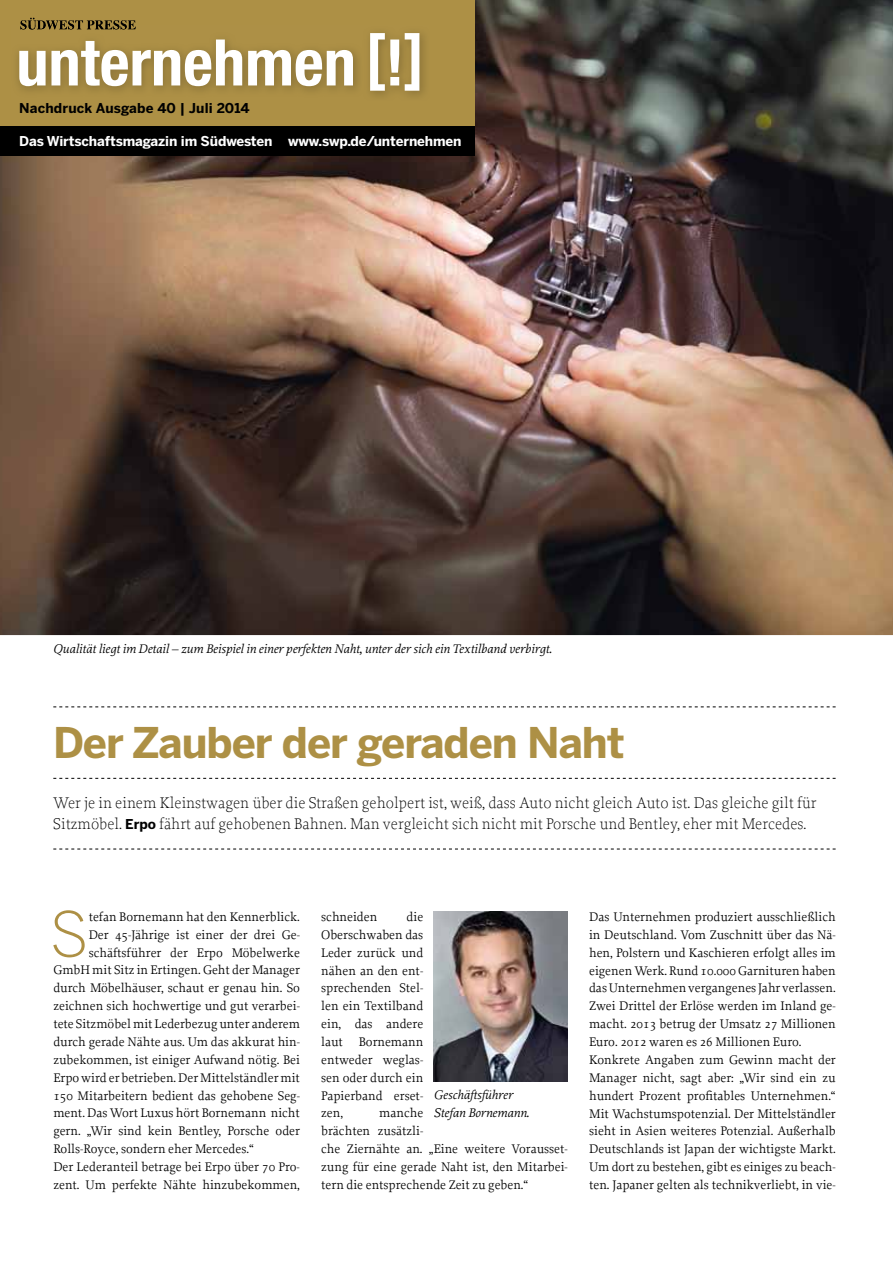
<style>
.page{position:relative;width:893px;height:1263px;background:#fff}
.page>*{position:absolute;margin:0;border:0;box-sizing:border-box;transform-origin:0 0}
.t1{font:300 61.35px "Benton Sans";color:#ad9045}
.t2{font:700 42px "Benton Sans";letter-spacing:-.025em;color:#ad9045}
.t3{font:200 16.2px/21px "Proforma";color:#000}
.t4{font:700 13.5px "Benton Sans";letter-spacing:-.01em;color:#fff}
.t5{font:700 13.5px "Benton Sans";letter-spacing:.01em;color:#000}
.t6{font:13.2px/17.9px "Proforma";color:#000}
.t7{font:italic 13.2px/17.9px "Proforma";color:#000}
.s1{font-family:"Benton Sans";font-weight:700;font-size:13.5px}
</style>
<div class="page">
<img style="left:0;top:0;width:893px;height:635px">
<svg style="left:53px;top:706px;width:783px;height:1px"></svg>
<svg style="left:53px;top:778px;width:783px;height:1px"></svg>
<svg style="left:53px;top:849px;width:783px;height:1px"></svg>
<img style="left:434px;top:912px;width:134px;height:169px">
<div style="left:0;top:0;width:474px;height:126px;background:#ad9045"></div>
<svg style="left:19px;top:18px;width:400px;height:73px"></svg>
<div style="left:0;top:126px;width:474px;height:29px;background:#000"></div>
<p class="t5" style="left:19px;top:100px;width:232px">nachdruck Ausgabe 40 | Juli 2014</p>
<p class="t4" style="left:19px;top:133px;width:444px">Das Wirtschaftsmagazin im südwesten www.swp.de/unternehmen</p>
<p class="t7" style="left:53px;top:639px;width:500px">Qualität liegt im Detail – zum Beispiel in einer perfekten Naht, unter der sich ein Textilband verbirgt.</p>
<h2 class="t2" style="left:53px;top:717px;width:573px">Der Zauber der geraden naht</h2>
<p class="t3" style="left:53px;top:792px;width:765px">Wer je in einem Kleinstwagen über die Straßen geholpert ist, weiß, dass Auto nicht gleich Auto ist. Das gleiche gilt für<br>Sitzmöbel. <span class="s1">erpo</span> fährt auf gehobenen Bahnen. Man vergleicht sich nicht mit Porsche und Bentley, eher mit Mercedes.</p>
<h1 class="t1" style="left:49px;top:898px;width:41px">S</h1>
<p class="t6" style="left:89px;top:907px;width:213px">tefan Bornemann hat den Kennerblick.</p>
<p class="t6" style="left:89px;top:925px;width:213px">Der 45-Jährige ist einer der drei Ge-</p>
<p class="t6" style="left:89px;top:943px;width:213px">schäftsführer der Erpo Möbelwerke</p>
<p class="t6" style="left:53px;top:961px;width:248px">GmbH mit Sitz in Ertingen. Geht der Manager</p>
<p class="t6" style="left:53px;top:979px;width:248px">durch Möbelhäuser, schaut er genau hin. So</p>
<p class="t6" style="left:53px;top:997px;width:248px">zeichnen sich hochwertige und gut verarbei-</p>
<p class="t6" style="left:53px;top:1014px;width:248px">tete Sitzmöbel mit Lederbezug unter anderem</p>
<p class="t6" style="left:53px;top:1032px;width:248px">durch gerade Nähte aus. Um das akkurat hin-</p>
<p class="t6" style="left:53px;top:1050px;width:248px">zubekommen, ist einiger Aufwand nötig. Bei</p>
<p class="t6" style="left:53px;top:1068px;width:248px">Erpo wird er betrieben. Der Mittelständler mit</p>
<p class="t6" style="left:53px;top:1086px;width:248px">150 Mitarbeitern bedient das gehobene Seg-</p>
<p class="t6" style="left:53px;top:1104px;width:248px">ment. Das Wort Luxus hört Bornemann nicht</p>
<p class="t6" style="left:53px;top:1122px;width:248px">gern. „Wir sind kein Bentley, Porsche oder</p>
<p class="t6" style="left:53px;top:1140px;width:202px">Rolls-Royce, sondern eher Mercedes.“</p>
<p class="t6" style="left:53px;top:1157px;width:248px">Der Lederanteil betrage bei Erpo über 70 Pro-</p>
<p class="t6" style="left:53px;top:1175px;width:248px">zent. Um perfekte Nähte hinzubekommen,</p>
<p class="t6" style="left:321px;top:907px;width:104px;text-align:justify;text-indent:85px">die Oberschwaben das Leder zurück und nähen an den ent&shy;sprechenden Stel&shy;len ein Textilband ein, das andere laut Bornemann entweder weglas&shy;sen oder durch ein Papierband erset&shy;zen,</p>
<p class="t6" style="left:321px;top:907px;width:58px">schneiden</p>
<p class="t7" style="left:434px;top:1086px;width:97px">Geschäftsführer<br>Stefan Bornemann.</p>
<p class="t6" style="left:321px;top:1104px;width:248px;text-indent:58px">manche<br>brächten zusätzli-<br>che Ziernähte an. „Eine weitere Vorausset&shy;zung für eine gerade Naht ist, den Mitarbei&shy;tern die entsprechende Zeit zu geben.“</p>
<p class="t6" style="left:589px;top:907px;width:248px">Das Unternehmen produziert ausschließlich in Deutschland. Vom Zuschnitt über das Nä&shy;hen, Polstern und Kaschieren erfolgt alles im eigenen Werk. Rund 10.000 Garnituren haben das Unternehmen vergangenes Jahr verlassen.<br>Zwei Drittel der Erlöse werden im Inland ge&shy;macht. 2013 betrug der Umsatz 27 Millionen Euro. 2012 waren es 26 Millionen Euro.<br>Konkrete Angaben zum Gewinn macht der Manager nicht, sagt aber: „Wir sind ein zu hundert Prozent profitables Unternehmen.“ Mit Wachstumspotenzial. Der Mittelständler sieht in Asien weiteres Potenzial. Außerhalb Deutschlands ist Japan der wichtigste Markt.<br>Um dort zu bestehen, gibt es einiges zu beach&shy;ten. Japaner gelten als technikverliebt, in vie-</p>
</div>
